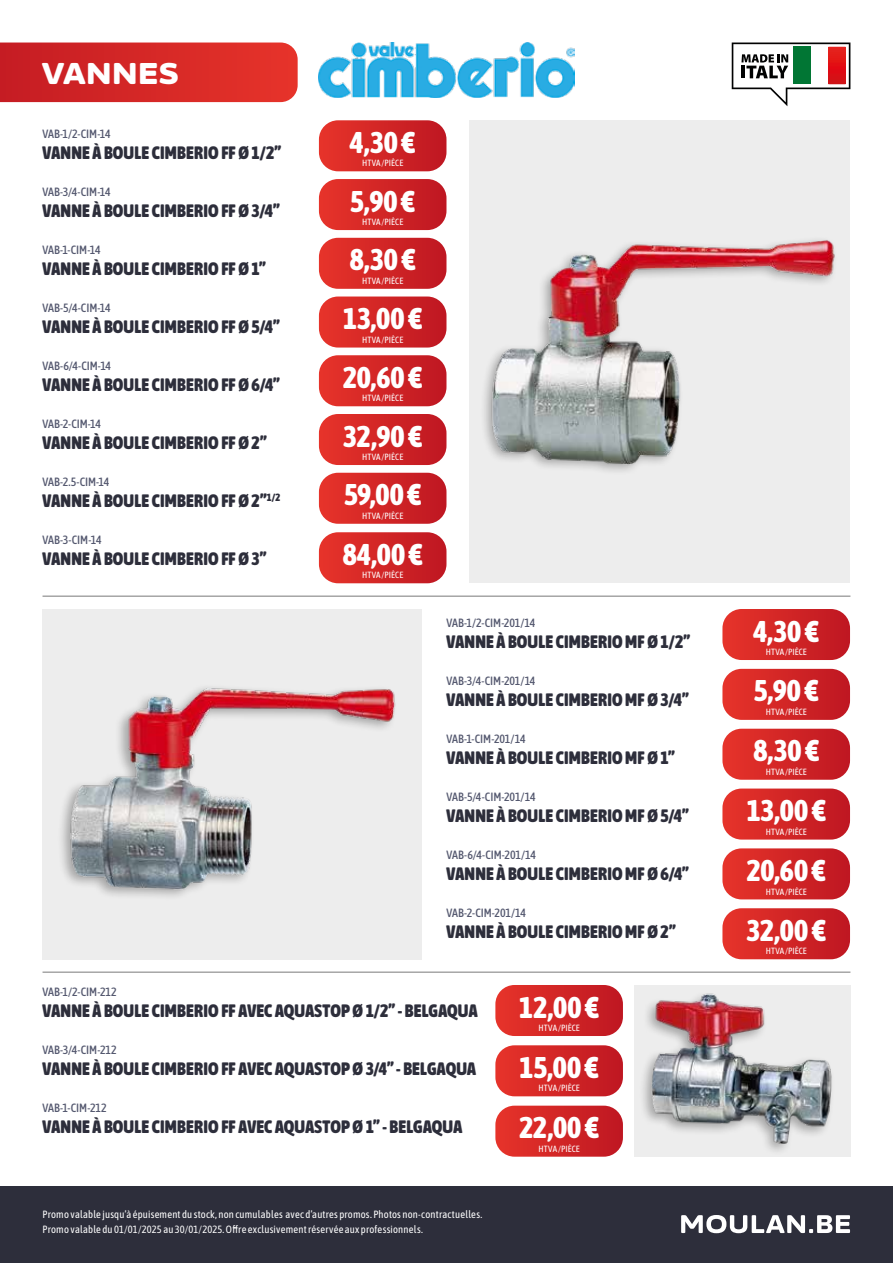
<style>
.page{position:relative;width:893px;height:1263px;background:#fff}
.page>*{position:absolute;margin:0;border:0;box-sizing:border-box;transform-origin:0 0}
.t1{font:800 30px "Asap Condensed";color:#fff}
.t2{font:900 30px "Asap Expanded";letter-spacing:.02em;color:#fff}
.t3{font:900 18px "Asap Condensed";letter-spacing:.015em;color:#2d2e3b}
.t4{font:500 12px "Asap Condensed";letter-spacing:-.005em;color:#54586f}
.t5{font:10.5px/15px "Asap Condensed";letter-spacing:.02em;color:#fff}
.t6{font:9px "Asap Condensed";letter-spacing:.01em;color:#fff}
</style>
<div class="page">
<div style="left:0;top:1186px;width:893px;height:77px;background:#2d2e3b"></div>
<svg style="left:0;top:43px;width:298px;height:59px;background:#d52927"></svg>
<img style="left:319px;top:43px;width:255px;height:54px">
<svg style="left:732px;top:43px;width:118px;height:63px"></svg>
<div style="left:470px;top:120px;width:380px;height:463px;background:#ededed"></div>
<img style="left:484px;top:240px;width:351px;height:232px">
<svg style="left:319px;top:120px;width:127px;height:51px;background:#d43030"></svg>
<svg style="left:319px;top:179px;width:127px;height:51px;background:#d42f30"></svg>
<svg style="left:319px;top:238px;width:127px;height:51px;background:#d42f30"></svg>
<svg style="left:319px;top:296px;width:127px;height:52px;background:#d53333"></svg>
<svg style="left:319px;top:355px;width:127px;height:51px;background:#d43030"></svg>
<svg style="left:319px;top:414px;width:127px;height:51px;background:#d42f2f"></svg>
<svg style="left:319px;top:473px;width:127px;height:51px;background:#d43030"></svg>
<svg style="left:319px;top:532px;width:127px;height:51px;background:#d43030"></svg>
<svg style="left:722px;top:609px;width:128px;height:51px;background:#d43031"></svg>
<svg style="left:722px;top:669px;width:128px;height:51px;background:#d43131"></svg>
<svg style="left:722px;top:729px;width:128px;height:51px;background:#d43132"></svg>
<svg style="left:722px;top:788px;width:128px;height:51px;background:#d43232"></svg>
<svg style="left:722px;top:848px;width:128px;height:51px;background:#d43232"></svg>
<svg style="left:722px;top:908px;width:128px;height:51px;background:#d43132"></svg>
<div style="left:43px;top:609px;width:379px;height:350px;background:#ededed"></div>
<img style="left:61px;top:687px;width:335px;height:210px">
<div style="left:634px;top:985px;width:216px;height:172px;background:#ededed"></div>
<img style="left:643px;top:993px;width:189px;height:159px">
<svg style="left:495px;top:985px;width:128px;height:51px;background:#d43031"></svg>
<svg style="left:495px;top:1045px;width:128px;height:51px;background:#d43132"></svg>
<svg style="left:495px;top:1106px;width:128px;height:51px;background:#d43132"></svg>
<hr style="left:43px;top:596px;width:807px;height:1px;background:#797979">
<hr style="left:43px;top:972px;width:807px;height:1px;background:#797979">
<svg style="left:681px;top:1215px;width:169px;height:18px"></svg>
<h1 class="t2" style="left:42px;top:52px;width:137px">VANNES</h1>
<p class="t4" style="left:43px;top:126px;width:70px">VAB-1/2-CIM-14</p>
<p class="t3" style="left:43px;top:140px;width:240px">VANNE À BOULE CIMBERIO FF Ø 1/2’’</p>
<p class="t4" style="left:43px;top:184px;width:70px">VAB-3/4-CIM-14</p>
<p class="t3" style="left:43px;top:198px;width:239px">VANNE À BOULE CIMBERIO FF Ø 3/4’’</p>
<p class="t4" style="left:43px;top:242px;width:60px">VAB-1-CIM-14</p>
<p class="t3" style="left:43px;top:256px;width:225px">VANNE À BOULE CIMBERIO FF Ø 1’’</p>
<p class="t4" style="left:43px;top:299px;width:70px">VAB-5/4-CIM-14</p>
<p class="t3" style="left:43px;top:314px;width:239px">VANNE À BOULE CIMBERIO FF Ø 5/4’’</p>
<p class="t4" style="left:43px;top:357px;width:70px">VAB-6/4-CIM-14</p>
<p class="t3" style="left:43px;top:372px;width:239px">VANNE À BOULE CIMBERIO FF Ø 6/4’’</p>
<p class="t4" style="left:43px;top:415px;width:60px">VAB-2-CIM-14</p>
<p class="t3" style="left:43px;top:429px;width:226px">VANNE À BOULE CIMBERIO FF Ø 2’’</p>
<p class="t4" style="left:43px;top:473px;width:68px">VAB-2.5-CIM-14</p>
<p class="t3" style="left:43px;top:487px;width:239px">VANNE À BOULE CIMBERIO FF Ø 2’’<sup>1/2</sup></p>
<p class="t4" style="left:43px;top:531px;width:61px">VAB-3-CIM-14</p>
<p class="t3" style="left:43px;top:545px;width:225px">VANNE À BOULE CIMBERIO FF Ø 3’’</p>
<h1 class="t1" style="left:350px;top:121px;width:67px">4,30 €</h1>
<p class="t6" style="left:362px;top:157px;width:43px">HTVA /PIÈCE</p>
<h1 class="t1" style="left:350px;top:180px;width:66px">5,90 €</h1>
<p class="t6" style="left:362px;top:216px;width:43px">HTVA /PIÈCE</p>
<h1 class="t1" style="left:350px;top:238px;width:67px">8,30 €</h1>
<p class="t6" style="left:362px;top:274px;width:43px">HTVA /PIÈCE</p>
<h1 class="t1" style="left:343px;top:297px;width:81px">13,00 €</h1>
<p class="t6" style="left:362px;top:333px;width:43px">HTVA /PIÈCE</p>
<h1 class="t1" style="left:343px;top:356px;width:80px">20,60 €</h1>
<p class="t6" style="left:362px;top:392px;width:43px">HTVA /PIÈCE</p>
<h1 class="t1" style="left:343px;top:414px;width:80px">32,90 €</h1>
<p class="t6" style="left:362px;top:451px;width:43px">HTVA /PIÈCE</p>
<h1 class="t1" style="left:344px;top:473px;width:79px">59,00 €</h1>
<p class="t6" style="left:362px;top:509px;width:43px">HTVA /PIÈCE</p>
<h1 class="t1" style="left:343px;top:533px;width:82px">84,00 €</h1>
<p class="t6" style="left:362px;top:569px;width:43px">HTVA /PIÈCE</p>
<p class="t4" style="left:447px;top:614px;width:91px">VAB-1/2-CIM-201/14</p>
<p class="t3" style="left:447px;top:629px;width:245px">VANNE À BOULE CIMBERIO MF Ø 1/2’’</p>
<p class="t4" style="left:447px;top:672px;width:91px">VAB-3/4-CIM-201/14</p>
<p class="t3" style="left:447px;top:687px;width:244px">VANNE À BOULE CIMBERIO MF Ø 3/4’’</p>
<p class="t4" style="left:447px;top:730px;width:81px">VAB-1-CIM-201/14</p>
<p class="t3" style="left:447px;top:744px;width:230px">VANNE À BOULE CIMBERIO MF Ø 1’’</p>
<p class="t4" style="left:447px;top:788px;width:91px">VAB-5/4-CIM-201/14</p>
<p class="t3" style="left:447px;top:802px;width:244px">VANNE À BOULE CIMBERIO MF Ø 5/4’’</p>
<p class="t4" style="left:447px;top:846px;width:91px">VAB-6/4-CIM-201/14</p>
<p class="t3" style="left:447px;top:860px;width:244px">VANNE À BOULE CIMBERIO MF Ø 6/4’’</p>
<p class="t4" style="left:447px;top:904px;width:81px">VAB-2-CIM-201/14</p>
<p class="t3" style="left:447px;top:918px;width:231px">VANNE À BOULE CIMBERIO MF Ø 2’’</p>
<p class="t4" style="left:43px;top:983px;width:76px">VAB-1/2-CIM-212</p>
<p class="t3" style="left:43px;top:998px;width:436px">VANNE À BOULE CIMBERIO FF AVEC AQUASTOP Ø 1/2’’ - BELGAQUA</p>
<p class="t4" style="left:43px;top:1041px;width:76px">VAB-3/4-CIM-212</p>
<p class="t3" style="left:43px;top:1056px;width:435px">VANNE À BOULE CIMBERIO FF AVEC AQUASTOP Ø 3/4’’ - BELGAQUA</p>
<p class="t4" style="left:43px;top:1099px;width:66px">VAB-1-CIM-212</p>
<p class="t3" style="left:43px;top:1113px;width:421px">VANNE À BOULE CIMBERIO FF AVEC AQUASTOP Ø 1’’ - BELGAQUA</p>
<p class="t5" style="left:43px;top:1206px;width:441px">Promo valable jusqu’à épuisement du stock, non cumulables avec d’autres promos. Photos non-contractuelles.<br>Promo valable du 01/01/2025 au 30/01/2025. Offre exclusivement réservée aux professionnels.</p>
<h1 class="t1" style="left:519px;top:985px;width:81px">12,00 €</h1>
<p class="t6" style="left:539px;top:1022px;width:43px">HTVA /PIÈCE</p>
<h1 class="t1" style="left:520px;top:1046px;width:81px">15,00 €</h1>
<p class="t6" style="left:539px;top:1082px;width:43px">HTVA /PIÈCE</p>
<h1 class="t1" style="left:519px;top:1106px;width:81px">22,00 €</h1>
<p class="t6" style="left:539px;top:1142px;width:43px">HTVA /PIÈCE</p>
<h1 class="t1" style="left:753px;top:609px;width:67px">4,30 €</h1>
<p class="t6" style="left:766px;top:646px;width:43px">HTVA /PIÈCE</p>
<h1 class="t1" style="left:754px;top:669px;width:66px">5,90 €</h1>
<p class="t6" style="left:766px;top:705px;width:43px">HTVA /PIÈCE</p>
<h1 class="t1" style="left:753px;top:729px;width:67px">8,30 €</h1>
<p class="t6" style="left:766px;top:765px;width:43px">HTVA /PIÈCE</p>
<h1 class="t1" style="left:747px;top:789px;width:81px">13,00 €</h1>
<p class="t6" style="left:766px;top:825px;width:43px">HTVA /PIÈCE</p>
<h1 class="t1" style="left:747px;top:849px;width:80px">20,60 €</h1>
<p class="t6" style="left:766px;top:885px;width:43px">HTVA /PIÈCE</p>
<h1 class="t1" style="left:746px;top:909px;width:81px">32,00 €</h1>
<p class="t6" style="left:766px;top:945px;width:43px">HTVA /PIÈCE</p>
</div>
